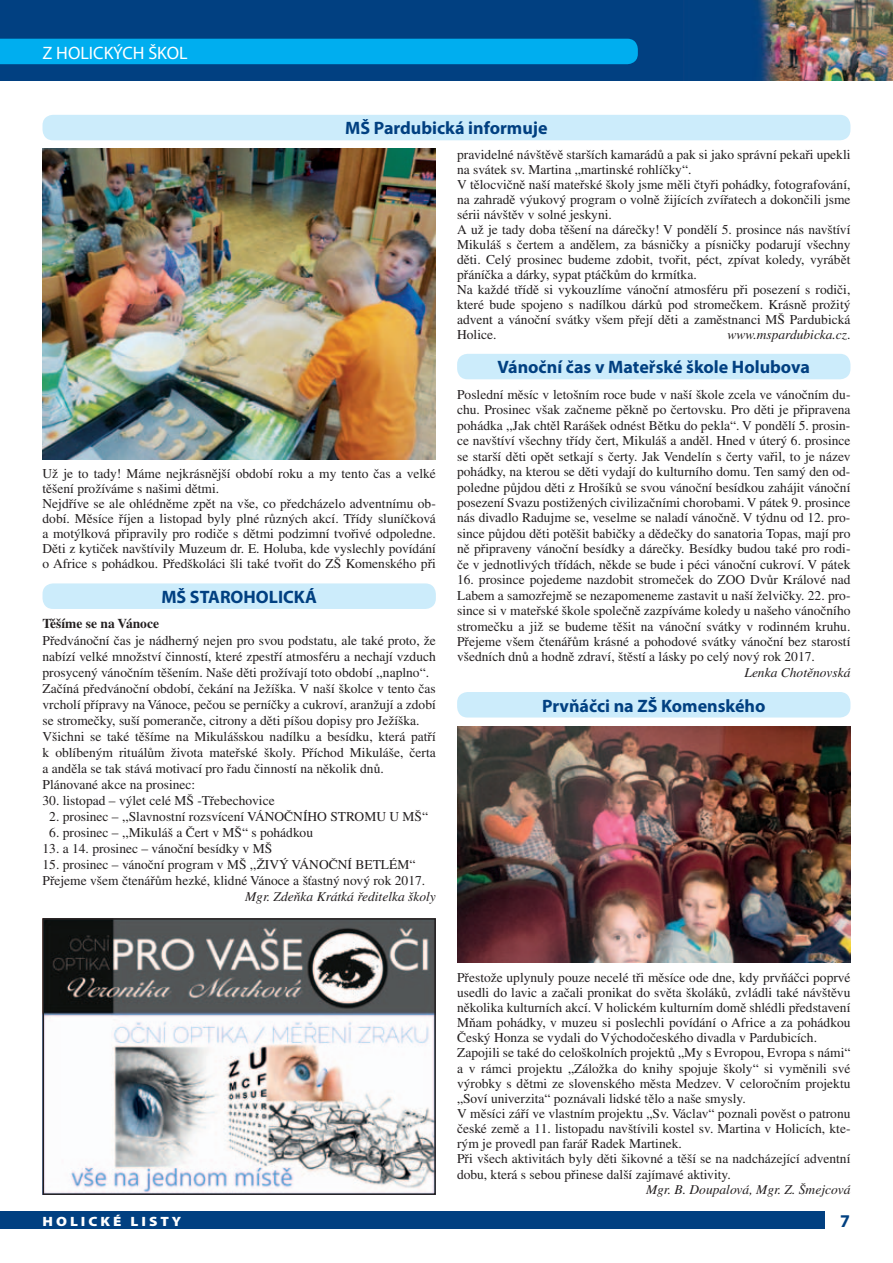
<style>
.page{position:relative;width:893px;height:1263px;background:#fff}
.page>*{position:absolute;margin:0;border:0;box-sizing:border-box;transform-origin:0 0}
.t1{font:700 18px "Myriad Pro";color:#014081}
.t2{font:18px "Myriad Pro";color:#fff}
.t3{font:13.5px/15px "Times CE";color:#231f20}
.t4{font:italic 13.5px "Times CE";color:#231f20}
.t5{font:700 13.5px "Times CE";color:#231f20}
.t6{font:900 13.5px "Myriad Pro";letter-spacing:.2em;color:#fff;scale:1.11 1}
.s1{font-style:normal}
</style>
<div class="page">
<div style="left:0;top:0;width:893px;height:81px;background:#014081"></div>
<div style="left:0;top:1212px;width:825px;height:17px;background:#014081"></div>
<div style="left:0;top:39px;width:638px;height:25px;background:#00aeef"></div>
<div style="left:43px;top:115px;width:807px;height:25px;background:#ccecfb;border-radius:10px"></div>
<div style="left:457px;top:692px;width:393px;height:25px;background:#ccecfb;border-radius:10px"></div>
<div style="left:43px;top:583px;width:393px;height:26px;background:#ccecfb;border-radius:10px"></div>
<img style="left:43px;top:149px;width:393px;height:310px">
<img style="left:457px;top:726px;width:393px;height:236px">
<div style="left:457px;top:354px;width:393px;height:25px;background:#ccecfb;border-radius:10px"></div>
<img style="left:43px;top:918px;width:393px;height:277px">
<img style="left:758px;top:0;width:135px;height:81px">
<h1 class="t2" style="left:43px;top:42px;width:147px">Z HOLICKÝCH ŠKOL</h1>
<h1 class="t1" style="left:345px;top:117px;width:204px">MŠ Pardubická informuje</h1>
<p class="t3" style="left:457px;top:147px;width:395px">pravidelné návštěvě starších kamarádů a pak si jako správní pekaři upekli na svátek sv. Martina „martinské rohlíčky“.<br>V tělocvičně naší mateřské školy jsme měli čtyři pohádky, fotografování, na zahradě výukový program o volně žijících zvířatech a dokončili jsme sérii návštěv v solné jeskyni.<br>A už je tady doba těšení na dárečky! V pondělí 5. prosince nás navštíví Mikuláš s čertem a andělem, za básničky a písničky podarují všechny děti. Celý prosinec budeme zdobit, tvořit, péct, zpívat koledy, vyrábět přáníčka a dárky, sypat ptáčkům do krmítka.<br>Na každé třídě si vykouzlíme vánoční atmosféru při posezení s rodiči, které bude spojeno s nadílkou dárků pod stromečkem. Krásně prožitý advent a vánoční svátky všem přejí děti a zaměstnanci MŠ Pardubická Holice.</p>
<p class="t4" style="left:727px;top:327px;width:125px">www.mspardubicka.cz<span class="s1">.</span></p>
<h1 class="t1" style="left:497px;top:355px;width:314px">Vánoční čas v Mateřské škole Holubova</h1>
<p class="t3" style="left:43px;top:466px;width:395px">Už je to tady! Máme nejkrásnější období roku a my tento čas a velké těšení prožíváme s našimi dětmi.<br>Nejdříve se ale ohlédněme zpět na vše, co předcházelo adventnímu ob&shy;dobí. Měsíce říjen a listopad byly plné různých akcí. Třídy sluníčková a motýlková připravily pro rodiče s dětmi podzimní tvořivé odpoledne.<br>Děti z kytiček navštívily Muzeum dr. E. Holuba, kde vyslechly povídání o Africe s pohádkou. Předškoláci šli také tvořit do ZŠ Komenského při</p>
<h1 class="t1" style="left:161px;top:585px;width:157px">MŠ STAROHOLICKÁ</h1>
<p class="t5" style="left:43px;top:616px;width:118px">Těšíme se na Vánoce</p>
<p class="t3" style="left:43px;top:632px;width:395px;line-height:16px">Předvánoční čas je nádherný nejen pro svou podstatu, ale také proto, že nabízí velké množství činností, které zpestří atmosféru a nechají vzduch prosycený vánočním těšením. Naše děti prožívají toto období ,,naplno“.<br>Začíná předvánoční období, čekání na Ježíška. V naší školce v tento čas vrcholí přípravy na Vánoce, pečou se perníčky a cukroví, aranžují a zdobí se stromečky, suší pomeranče, citrony a děti píšou dopisy pro Ježíška.<br>Všichni se také těšíme na Mikulášskou nadílku a besídku, která patří k oblíbeným rituálům života mateřské školy. Příchod Mikuláše, čerta a anděla se tak stává motivací pro řadu činností na několik dnů.<br>Plánované akce na prosinec:</p>
<p class="t3" style="left:43px;top:793px;width:234px">30. listopad – výlet celé MŠ -Třebechovice</p>
<p class="t3" style="left:49px;top:809px;width:380px">2. prosinec – ,,Slavnostní rozsvícení VÁNOČNÍHO STROMU U MŠ“</p>
<p class="t3" style="left:49px;top:825px;width:265px">6. prosinec – ,,Mikuláš a Čert v MŠ“ s pohádkou</p>
<p class="t3" style="left:43px;top:841px;width:231px">13. a 14. prosinec – vánoční besídky v MŠ</p>
<p class="t3" style="left:43px;top:856px;width:384px;line-height:16px">15. prosinec – vánoční program v MŠ ,,ŽIVÝ VÁNOČNÍ BETLÉM“<br>Přejeme všem čtenářům hezké, klidné Vánoce a šťastný nový rok 2017.</p>
<p class="t4" style="left:245px;top:889px;width:192px">Mgr. Zdeňka Krátká ředitelka školy</p>
<p class="t3" style="left:457px;top:386px;width:395px;line-height:15.5px;text-align:justify">Poslední měsíc v letošním roce bude v naší škole zcela ve vánočním du&shy;chu. Prosinec však začneme pěkně po čertovsku. Pro děti je připravena pohádka ,,Jak chtěl Rarášek odnést Bětku do pekla“. V pondělí 5. prosin&shy;ce navštíví všechny třídy čert, Mikuláš a anděl. Hned v úterý 6. prosince se starší děti opět setkají s čerty. Jak Vendelín s čerty vařil, to je název pohádky, na kterou se děti vydají do kulturního domu. Ten samý den od&shy;poledne půjdou děti z Hrošíků se svou vánoční besídkou zahájit vánoční posezení Svazu postižených civilizačními chorobami. V pátek 9. prosince nás divadlo Radujme se, veselme se naladí vánočně. V týdnu od 12. pro&shy;since půjdou děti potěšit babičky a dědečky do sanatoria Topas, mají pro ně připraveny vánoční besídky a dárečky. Besídky budou také pro rodi&shy;če v jednotlivých třídách, někde se bude i péci vánoční cukroví. V pátek</p>
<p class="t3" style="left:457px;top:572px;width:395px;line-height:15.5px;text-align:justify">16. prosince pojedeme nazdobit stromeček do ZOO Dvůr Králové nad Labem a samozřejmě se nezapomeneme zastavit u naší želvičky. 22. pro&shy;since si v mateřské škole společně zazpíváme koledy u našeho vánočního stromečku a již se budeme těšit na vánoční svátky v rodinném kruhu.<br>Přejeme všem čtenářům krásné a pohodové svátky vánoční bez starostí všedních dnů a hodně zdraví, štěstí a lásky po celý nový rok 2017.</p>
<p class="t4" style="left:744px;top:664px;width:107px">Lenka Chotěnovská</p>
<h1 class="t1" style="left:542px;top:694px;width:225px">Prvňáčci na ZŠ Komenského</h1>
<p class="t3" style="left:457px;top:969px;width:395px">Přestože uplynuly pouze necelé tři měsíce ode dne, kdy prvňáčci poprvé usedli do lavic a začali pronikat do světa školáků, zvládli také návštěvu několika kulturních akcí. V holickém kulturním domě shlédli představení Mňam pohádky, v muzeu si poslechli povídání o Africe a za pohádkou Český Honza se vydali do Východočeského divadla v Pardubicích.<br>Zapojili se také do celoškolních projektů „My s Evropou, Evropa s námi“ a v rámci projektu „Záložka do knihy spojuje školy“ si vyměnili své výrobky s dětmi ze slovenského města Medzev. V celoročním projektu „Soví univerzita“ poznávali lidské tělo a naše smysly.<br>V měsíci září ve vlastním projektu „Sv. Václav“ poznali pověst o patronu české země a 11. listopadu navštívili kostel sv. Martina v Holicích, kte&shy;rým je provedl pan farář Radek Martinek.<br>Při všech aktivitách byly děti šikovné a těší se na nadcházející adventní dobu, která s sebou přinese další zajímavé aktivity.</p>
<p class="t4" style="left:646px;top:1181px;width:206px">Mgr. B. Doupalová, Mgr. Z. Šmejcová</p>
<p class="t6" style="left:43px;top:1212px;width:127px">HOLICKÉ LISTY</p>
<h1 class="t1" style="left:840px;top:1209px;width:11px">7</h1>
</div>
